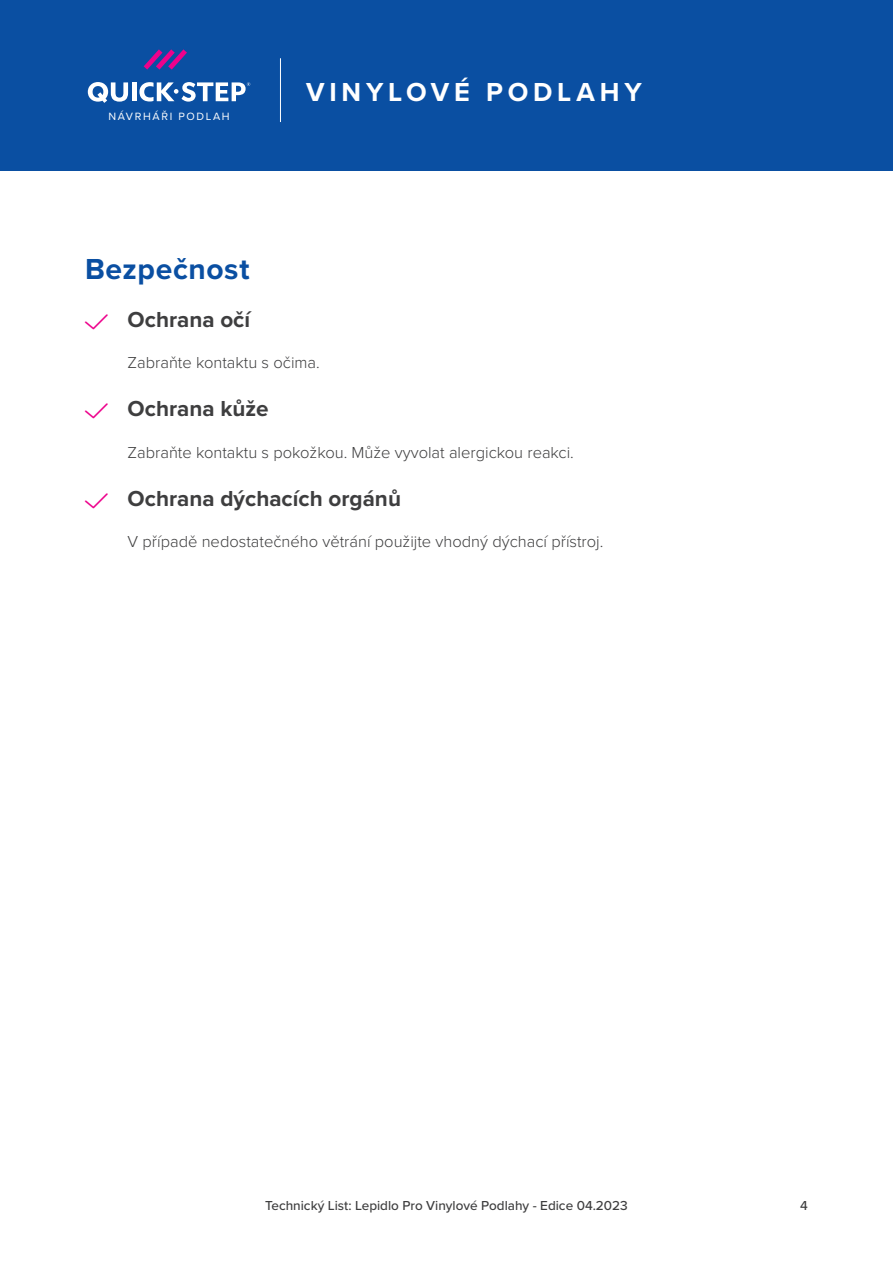
<style>
.page{position:relative;width:893px;height:1263px;background:#fff}
.page>*{position:absolute;margin:0;border:0;box-sizing:border-box;transform-origin:0 0}
.t1{font:700 30px "Proxima Nova";letter-spacing:.02em;color:#0a4fa2}
.Range{font:700 27px "Proxima Nova";letter-spacing:.175em;color:#fff}
.t2{font:700 22.5px "Proxima Nova";color:#3e3e3f}
.List-Description{font:300 16.5px "Proxima Nova";color:#3e3e3f}
.t3{font:500 13.5px "Proxima Nova";color:#3e3e3f}
.FloorDesigners{font:10.95px "Proxima Nova";letter-spacing:.15em;color:#fff}
</style>
<div class="page">
<div style="left:0;top:0;width:893px;height:170px;background:#0a4fa2"></div>
<hr style="left:280px;top:58px;width:1px;height:64px;background:#fff">
<svg style="left:144px;top:49px;width:43px;height:21px"></svg>
<svg style="left:88px;top:82px;width:40px;height:21px"></svg>
<hr style="left:132px;top:82px;width:4px;height:19px;background:#fff">
<svg style="left:139px;top:82px;width:111px;height:20px"></svg>
<p class="FloorDesigners" style="left:108px;top:108px;width:123px">NÁVRHÁŘI PODLAH</p>
<p class="Range" style="left:306px;top:72px;width:337px">VINYLOVÉ PODLAHY</p>
<p class="t1" style="left:85px;top:246px;width:166px">Bezpečnost</p>
<p class="t2" style="left:128px;top:303px;width:124px">Ochrana očí</p>
<p class="List-Description" style="left:128px;top:350px;width:194px">Zabraňte kontaktu s očima.</p>
<p class="t2" style="left:128px;top:392px;width:143px">Ochrana kůže</p>
<p class="List-Description" style="left:128px;top:440px;width:448px">Zabraňte kontaktu s pokožkou. Může vyvolat alergickou reakci.</p>
<p class="t2" style="left:128px;top:481px;width:275px">Ochrana dýchacích orgánů</p>
<p class="List-Description" style="left:128px;top:529px;width:477px">V případě nedostatečného větrání použijte vhodný dýchací přístroj.</p>
<p class="t3" style="left:265px;top:1195px;width:364px">Technický List: Lepidlo Pro Vinylové Podlahy - Edice 04.2023</p>
<p class="t3" style="left:800px;top:1195px;width:9px">4</p>
</div>
